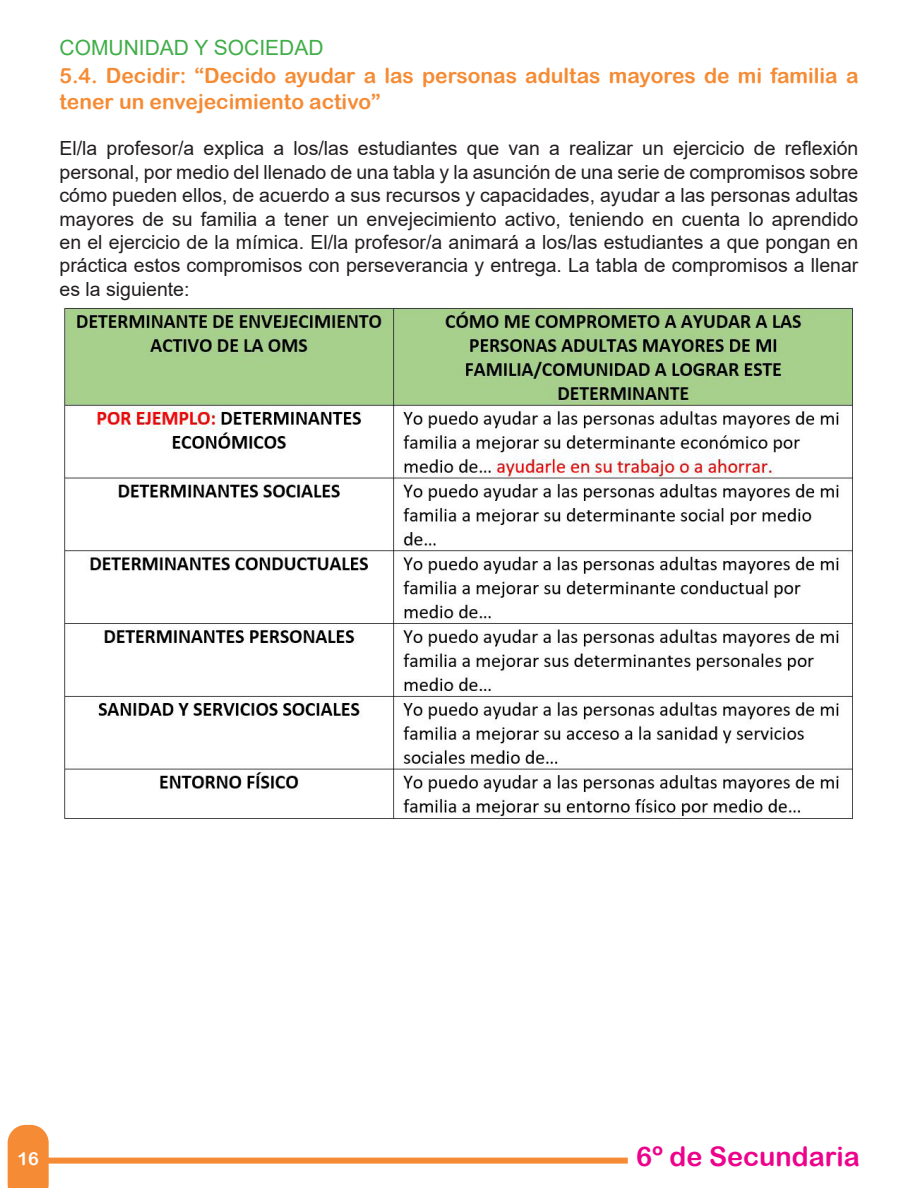
<style>
.page{position:relative;width:918px;height:1188px;background:#fff}
.page>*{position:absolute;margin:0;border:0;box-sizing:border-box;transform-origin:0 0}
.t1{font:27px "Arial Rounded MT Bold";color:#ed028c}
.t2{font:21px/25.2px "Arial Rounded MT Bold";color:#f58b34}
.t3{font:21px "Arial";color:#40ae49}
.t4{font:19.5px/23.4px "Arial";color:#231f20;text-align:justify}
.t5{font:18px "Arial Rounded MT Bold";color:#fff}
</style>
<div class="page">
<svg style="left:8px;top:1125px;width:41px;height:63px;background:#f59240"></svg>
<div style="left:26px;top:1158px;width:602px;height:6px;background:#f58b34"></div>
<img style="left:63px;top:307px;width:790px;height:512px">
<p class="t3" style="left:60px;top:33px;width:266px">COMUNIDAD Y SOCIEDAD</p>
<p class="t2" style="left:60px;top:63px;width:800px">5.4. Decidir: “Decido ayudar a las personas adultas mayores de mi familia a tener un envejecimiento activo”</p>
<p class="t4" style="left:60px;top:137px;width:800px">El/la profesor/a explica a los/las estudiantes que van a realizar un ejercicio de reflexión personal, por medio del llenado de una tabla y la asunción de una serie de compromisos sobre cómo pueden ellos, de acuerdo a sus recursos y capacidades, ayudar a las personas adultas mayores de su familia a tener un envejecimiento activo, teniendo en cuenta lo aprendido en el ejercicio de la mímica. El/la profesor/a animará a los/las estudiantes a que pongan en práctica estos compromisos con perseverancia y entrega. La tabla de compromisos a llenar es la siguiente:</p>
<p class="t5" style="left:17px;top:1148px;width:23px">16</p>
<h1 class="t1" style="left:636px;top:1141px;width:225px">6º de Secundaria</h1>
</div>
